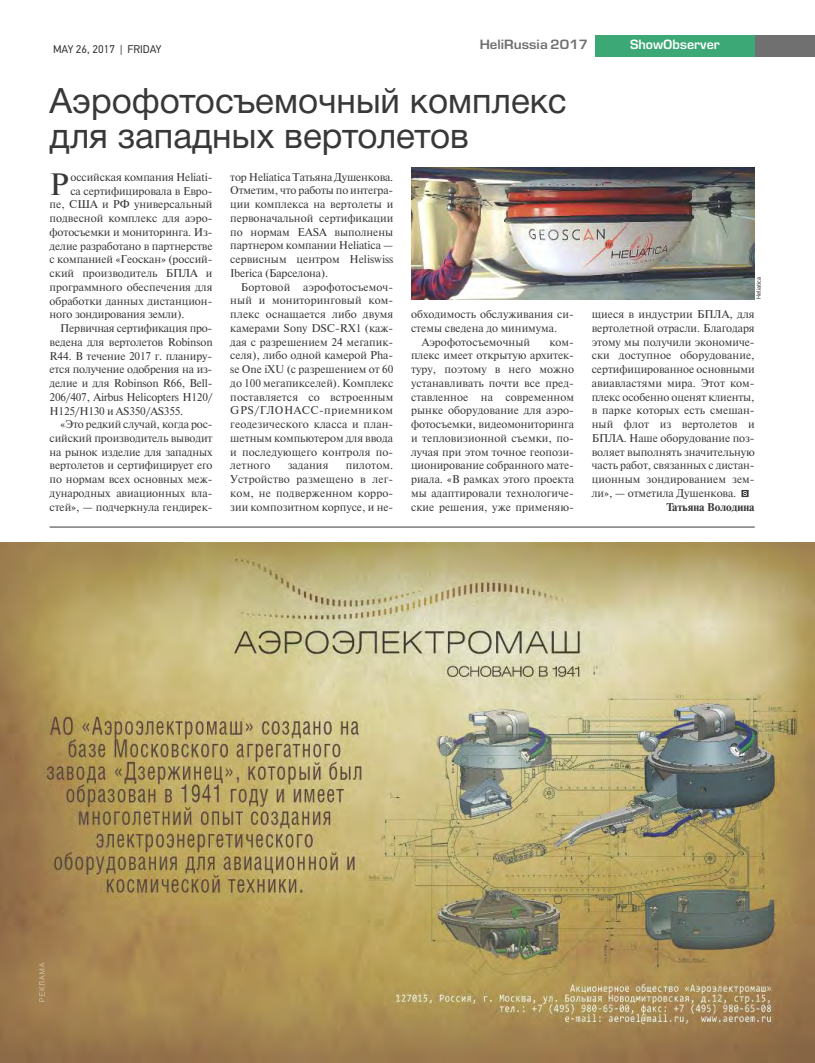
<style>
.page{position:relative;width:815px;height:1063px;background:#fff}
.page>*{position:absolute;margin:0;border:0;box-sizing:border-box;transform-origin:0 0}
.t1{font:35px/35px "Helvetica Neue Cyr";color:#393839}
.t2{font:30.88px "Newton C";color:#393839}
.t3{font:12.5px "Europe Demi";color:#707070;scale:1.07 1}
.t4{font:12.5px "Europe Demi";color:#fff}
.t5{font:11.25px/13.8px "Newton C";letter-spacing:-.01em;color:#393839;text-align:justify}
.t6{font:11.25px "PF Din Text Pro";color:#393839}
.t7{font:700 11.25px "Newton C";color:#393839}
.t8{font:11.25px "Newton C";letter-spacing:.01em;color:#393839}
.t9{font:6.25px "PF Din Text Pro";color:#393839}
</style>
<div class="page">
<div style="left:755px;top:35px;width:60px;height:22px;background:#707070"></div>
<div style="left:595px;top:35px;width:160px;height:22px;background:#3ca876"></div>
<img style="left:0;top:542px;width:815px;height:521px">
<img style="left:39px;top:962px;width:6px;height:40px">
<svg style="left:741px;top:490px;width:8px;height:7px"></svg>
<hr style="left:50px;top:527px;width:705px;height:1px;background:#393839">
<img style="left:411px;top:167px;width:344px;height:132px">
<p class="t6" style="left:53px;top:43px;width:110px">MAY 26, 2017 | FRIDAY</p>
<p class="t3" style="left:480px;top:40px;width:103px">HeliRussia 2017</p>
<p class="t4" style="left:630px;top:40px;width:91px">ShowObserver</p>
<h1 class="t1" style="left:50px;top:87px;width:519px">Аэрофотосъемочный комплекс для западных вертолетов</h1>
<h2 class="t2" style="left:50px;top:166px;width:21px">P</h2>
<p class="t5" style="left:71px;top:170px;width:144px">оссийская компания Heliati-</p>
<p class="t5" style="left:70px;top:184px;width:144px">ca сертифицировала в Евро-</p>
<p class="t5" style="left:50px;top:198px;width:164px">пе, США и РФ универсальный</p>
<p class="t5" style="left:50px;top:211px;width:164px">подвесной комплекс для аэро-</p>
<p class="t5" style="left:50px;top:225px;width:164px">фотосъемки и мониторинга. Из-</p>
<p class="t5" style="left:50px;top:239px;width:164px">делие разработано в партнерстве</p>
<p class="t5" style="left:50px;top:253px;width:164px">с компанией «Геоскан» (россий-</p>
<p class="t5" style="left:50px;top:266px;width:164px">ский производитель БПЛА и</p>
<p class="t5" style="left:50px;top:280px;width:164px">программного обеспечения для</p>
<p class="t5" style="left:50px;top:294px;width:164px">обработки данных дистанцион-</p>
<p class="t5" style="left:50px;top:308px;width:136px">ного зондирования земли).</p>
<p class="t5" style="left:60px;top:321px;width:154px">Первичная сертификация про-</p>
<p class="t5" style="left:50px;top:335px;width:164px">ведена для вертолетов Robinson</p>
<p class="t5" style="left:50px;top:349px;width:164px">R44. В течение 2017 г. планиру-</p>
<p class="t5" style="left:50px;top:363px;width:164px">ется получение одобрения на из-</p>
<p class="t5" style="left:50px;top:376px;width:164px">делие и для Robinson R66, Bell-</p>
<p class="t5" style="left:50px;top:390px;width:165px">206/407, Airbus Helicopters H120/</p>
<p class="t5" style="left:50px;top:404px;width:135px">H125/H130 и AS350/AS355.</p>
<p class="t5" style="left:60px;top:417px;width:154px">«Это редкий случай, когда рос-</p>
<p class="t5" style="left:50px;top:431px;width:164px">сийский производитель выводит</p>
<p class="t5" style="left:50px;top:445px;width:164px">на рынок изделие для западных</p>
<p class="t5" style="left:50px;top:459px;width:164px">вертолетов и сертифицирует его</p>
<p class="t5" style="left:50px;top:472px;width:164px">по нормам всех основных меж-</p>
<p class="t5" style="left:50px;top:486px;width:164px">дународных авиационных вла-</p>
<p class="t5" style="left:50px;top:500px;width:164px">стей», — подчеркнула гендирек-</p>
<p class="t5" style="left:230px;top:170px;width:165px">тор Heliatica Татьяна Душенкова.<br>Отметим, что работы по интегра&shy;ции комплекса на вертолеты и первоначальной сертификации по нормам EASA выполнены партнером компании Heliatica — сервисным центром Heliswiss Iberica (Барселона).</p>
<p class="t5" style="left:230px;top:280px;width:165px;text-indent:11px">Бортовой аэрофотосъемоч&shy;ный и мониторинговый ком&shy;плекс оснащается либо двумя камерами Sony DSC-RX1 (каж&shy;дая с разрешением 24 мегапик&shy;селя), либо одной камерой Pha&shy;se One iXU (с разрешением от 60 до 100 мегапикселей). Комплекс поставляется со встроенным GPS/ГЛОНАСС-приемником геодезического класса и план&shy;шетным компьютером для ввода и последующего контроля по&shy;летного</p>
<p class="t5" style="left:230px;top:459px;width:165px;text-indent:115px">пилотом.<br>Устройство размещено в лег&shy;ком, не подверженном корро&shy;зии композитном корпусе, и не-</p>
<p class="t8" style="left:288px;top:459px;width:42px">задания</p>
<p class="t5" style="left:411px;top:307px;width:164px">обходимость обслуживания си-</p>
<p class="t5" style="left:411px;top:321px;width:148px">стемы сведена до минимума.</p>
<p class="t5" style="left:422px;top:335px;width:110px">Аэрофотосъемочный</p>
<p class="t5" style="left:411px;top:335px;width:164px;text-indent:138px">ком&shy;плекс имеет открытую архитек&shy;туру, поэтому в него можно устанавливать почти все пред&shy;ставленное на современном рынке оборудование для аэро&shy;фотосъемки, видеомониторинга и тепловизионной съемки, по&shy;лучая при этом точное геопози&shy;ционирование собранного мате&shy;риала. «В рамках этого проекта мы адаптировали технологиче&shy;ские решения, уже применяю-</p>
<p class="t9" style="left:755px;top:299px;width:23px;rotate:-90deg">Heliatica</p>
<p class="t5" style="left:592px;top:307px;width:164px">щиеся в индустрии БПЛА, для вертолетной отрасли. Благодаря этому мы получили экономиче&shy;ски доступное оборудование, сертифицированное основными авиавластями мира. Этот ком&shy;плекс особенно оценят клиенты, в парке которых есть смешан&shy;ный флот из вертолетов и БПЛА. Наше оборудование поз&shy;воляет выполнять значительную часть работ, связанных с дистан&shy;ционным зондированием зем&shy;ли», — отметила Душенкова.</p>
<p class="t7" style="left:666px;top:500px;width:90px">Татьяна Володина</p>
</div>
